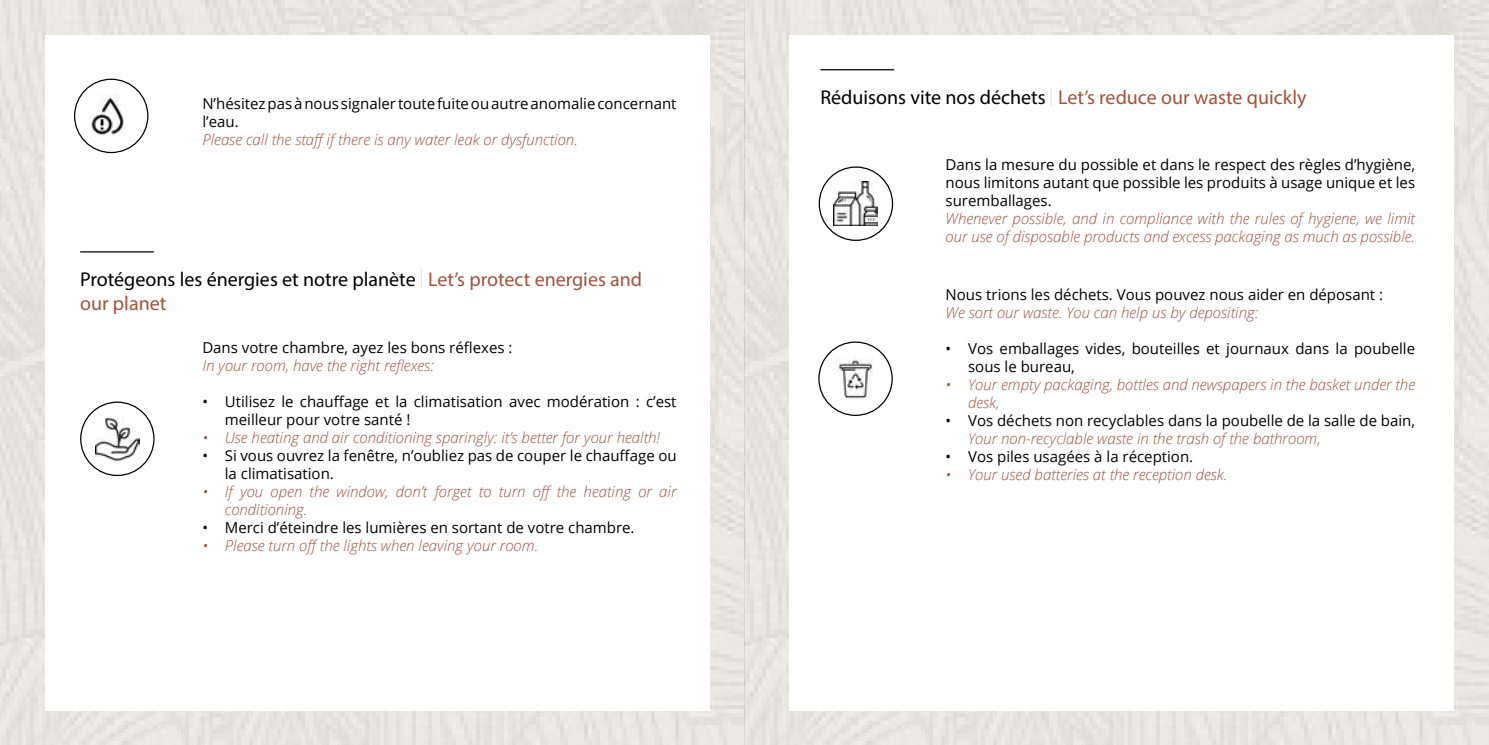
<style>
.page{position:relative;width:1489px;height:745px;background:#fff}
.page>*{position:absolute;margin:0;border:0;box-sizing:border-box;transform-origin:0 0}
.t1{font:20px/24px "Myriad Pro";color:#000}
.t2{font:20px "Myriad Pro";color:#a1533c}
.t3{font:15px/18px "Open Sans";color:#000}
.t4{font:italic 300 15px/18px "Open Sans";color:#a1533c}
.s1{font-family:"Operetta 52";font-weight:500}
.s2{color:#a1533c}
.s3{color:#000}
.s4{font-family:"Operetta 52";font-weight:500;color:#000}
</style>
<div class="page">
<img style="left:0;top:0;width:1488px;height:744px">
<div style="left:45px;top:35px;width:664px;height:674px;background:#fff"></div>
<div style="left:789px;top:35px;width:664px;height:674px;background:#fff"></div>
<img style="left:89px;top:94px;width:35px;height:41px">
<div style="left:74px;top:79px;width:74px;height:74px;border:1px solid #000;border-radius:50%"></div>
<img style="left:96px;top:417px;width:43px;height:43px">
<div style="left:80px;top:401px;width:74px;height:74px;border:1px solid #000;border-radius:50%"></div>
<hr style="left:80px;top:251px;width:74px;height:1px;background:#000">
<img style="left:833px;top:357px;width:41px;height:42px">
<img style="left:833px;top:182px;width:44px;height:43px">
<div style="left:818px;top:166px;width:75px;height:75px;border:1px solid #000;border-radius:50%"></div>
<div style="left:818px;top:341px;width:74px;height:74px;border:1px solid #000;border-radius:50%"></div>
<hr style="left:820px;top:69px;width:74px;height:1px;background:#000">
<p class="t3" style="left:202px;top:94px;width:476px">N’hésitez pas à nous signaler toute fuite ou autre anomalie concernant l’eau.</p>
<p class="t4" style="left:202px;top:130px;width:377px">Please call the staff if there is any water leak or dysfunction.</p>
<h1 class="t1" style="left:80px;top:267px;width:563px">Protégeons les énergies et notre planète <span class="s1">|</span> <span class="s2">Let’s protect energies and our planet</span></h1>
<p class="t3" style="left:202px;top:337px;width:311px">Dans votre chambre, ayez les bons réflexes :</p>
<p class="t4" style="left:202px;top:355px;width:233px">In your room, have the right reflexes:</p>
<p class="t3" style="left:225px;top:391px;width:453px;text-indent:-22px">• Utilisez le chauffage et la climatisation avec modération : c’est meilleur pour votre santé !</p>
<p class="t4" style="left:202px;top:427px;width:459px">• Use heating and air conditioning sparingly: it’s better for your health!</p>
<p class="t3" style="left:225px;top:445px;width:453px;text-indent:-22px">• Si vous ouvrez la fenêtre, n’oubliez pas de couper le chauffage ou la climatisation.</p>
<p class="t4" style="left:225px;top:481px;width:453px;text-indent:-22px">• If you open the window, don’t forget to turn off the heating or air conditioning.</p>
<p class="t3" style="left:202px;top:517px;width:434px">• Merci d’éteindre les lumières en sortant de votre chambre.</p>
<p class="t4" style="left:202px;top:535px;width:337px">• Please turn off the lights when leaving your room.</p>
<h1 class="t2" style="left:820px;top:85px;width:488px"><span class="s3">Réduisons vite nos déchets</span> <span class="s4">|</span> Let’s reduce our waste quickly</h1>
<p class="t3" style="left:945px;top:155px;width:471px;text-align:justify">Dans la mesure du possible et dans le respect des règles d’hygiène, nous limitons autant que possible les produits à usage unique et les suremballages.</p>
<p class="t4" style="left:945px;top:209px;width:471px">Whenever possible, and in compliance with the rules of hygiene, we limit our use of disposable products and excess packaging as much as possible.</p>
<p class="t3" style="left:945px;top:285px;width:439px">Nous trions les déchets. Vous pouvez nous aider en déposant :</p>
<p class="t4" style="left:945px;top:303px;width:314px">We sort our waste. You can help us by depositing:</p>
<p class="t3" style="left:968px;top:339px;width:448px;text-indent:-22px">• Vos emballages vides, bouteilles et journaux dans la poubelle sous le bureau,</p>
<p class="t4" style="left:968px;top:375px;width:448px;text-indent:-22px">• Your empty packaging, bottles and newspapers in the basket under the desk,</p>
<p class="t3" style="left:945px;top:411px;width:471px">• Vos déchets non recyclables dans la poubelle de la salle de bain,</p>
<p class="t4" style="left:968px;top:429px;width:354px">Your non-recyclable waste in the trash of the bathroom,</p>
<p class="t3" style="left:945px;top:447px;width:249px">• Vos piles usagées à la réception.</p>
<p class="t4" style="left:945px;top:465px;width:283px">• Your used batteries at the reception desk.</p>
</div>
